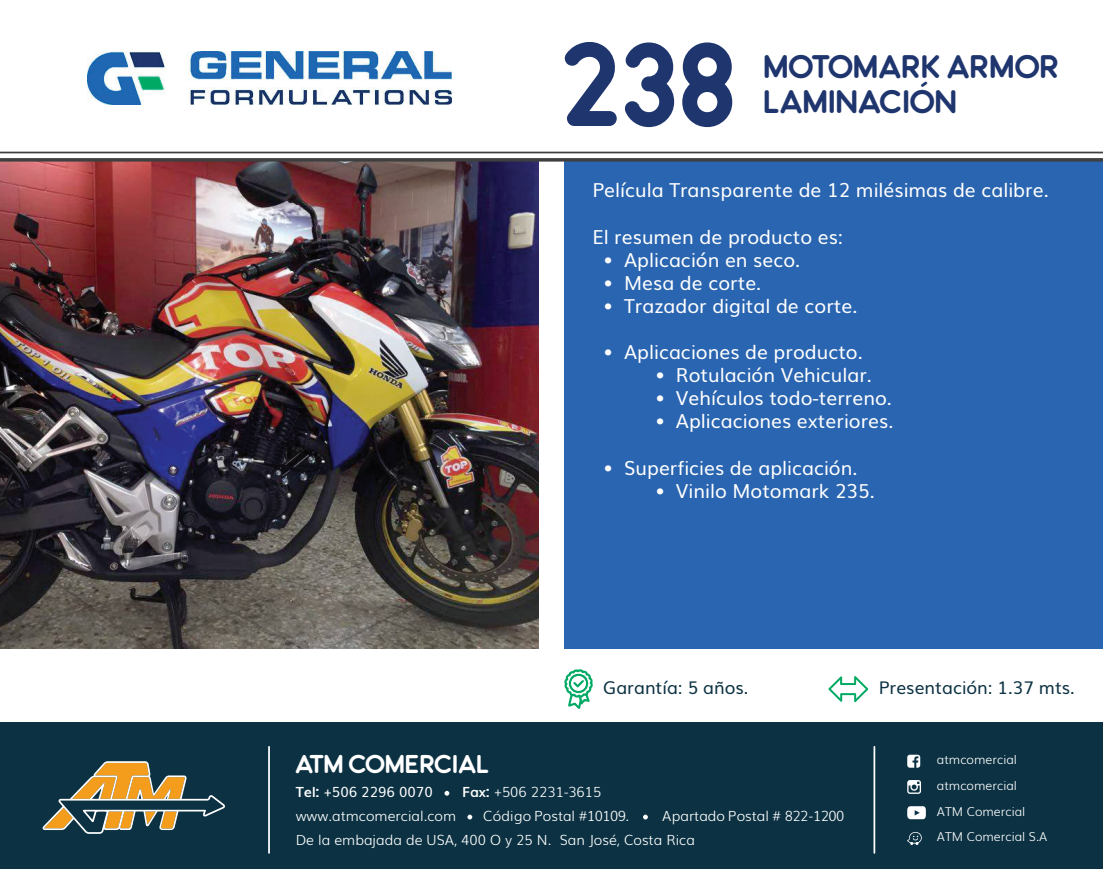
<style>
.page{position:relative;width:1103px;height:869px;background:#fff}
.page>*{position:absolute;margin:0;border:0;box-sizing:border-box;transform-origin:0 0}
.t1{font:118.83px "Knigsberg";color:#1f356e}
.t2{font:33.25px/35px "Knigsberg";letter-spacing:-.03em;color:#1f356e}
.t3{font:26.25px "Knigsberg";letter-spacing:-.035em;color:#fff}
.t4{font:19.25px "Muli";color:#fff}
.t5{font:17.5px "Muli";color:#0b3142}
.t6{font:300 14px "Muli";color:#fff}
.t7{font:14px "Muli";color:#fff}
.t8{font:300 12.25px/25.7px "Muli";color:#fff}
.s1{font-weight:700}
</style>
<div class="page">
<div style="left:0;top:722px;width:1102px;height:147px;background:#0b3142"></div>
<div style="left:564px;top:160px;width:538px;height:489px;background:#2a65b1"></div>
<hr style="left:0;top:152px;width:1102px;height:1px;background:#3f3f40">
<img style="left:0;top:162px;width:538px;height:487px">
<svg style="left:564px;top:669px;width:29px;height:40px"></svg>
<svg style="left:0;top:158px;width:1102px;height:4px;background:#45464b"></svg>
<svg style="left:42px;top:761px;width:183px;height:73px"></svg>
<svg style="left:907px;top:754px;width:13px;height:13px"></svg>
<svg style="left:907px;top:806px;width:18px;height:13px"></svg>
<svg style="left:907px;top:832px;width:15px;height:13px"></svg>
<svg style="left:907px;top:780px;width:14px;height:13px"></svg>
<svg style="left:444px;top:790px;width:5px;height:5px"></svg>
<svg style="left:467px;top:814px;width:5px;height:5px"></svg>
<svg style="left:643px;top:814px;width:5px;height:5px"></svg>
<hr style="left:268px;top:746px;width:2px;height:107px;background:#fff">
<hr style="left:873px;top:746px;width:2px;height:107px;background:#fff">
<svg style="left:828px;top:676px;width:40px;height:26px"></svg>
<img style="left:87px;top:52px;width:364px;height:53px">
<h1 class="t1" style="left:564px;top:12px;width:181px">238</h1>
<h2 class="t2" style="left:764px;top:49px;width:297px">MOTOMARK ARMOR<br>LAMINACIoN´</h2>
<p class="t4" style="left:592px;top:175px;width:458px">Película Transparente de 12 milésimas de calibre.</p>
<p class="t4" style="left:592px;top:221px;width:252px">El resumen de producto es:</p>
<p class="t4" style="left:603px;top:244px;width:198px">• Aplicación en seco.</p>
<p class="t4" style="left:603px;top:267px;width:159px">• Mesa de corte.</p>
<p class="t4" style="left:603px;top:290px;width:255px">• Trazador digital de corte.</p>
<p class="t4" style="left:603px;top:336px;width:261px">• Aplicaciones de producto.</p>
<p class="t4" style="left:655px;top:359px;width:218px">• Rotulación Vehicular.</p>
<p class="t4" style="left:655px;top:382px;width:238px">• Vehículos todo-terreno.</p>
<p class="t4" style="left:655px;top:406px;width:240px">• Aplicaciones exteriores.</p>
<p class="t4" style="left:603px;top:452px;width:255px">• Superficies de aplicación.</p>
<p class="t4" style="left:655px;top:475px;width:221px">• Vinilo Motomark 235.</p>
<p class="t5" style="left:603px;top:673px;width:147px">Garantía: 5 años.</p>
<h3 class="t3" style="left:296px;top:747px;width:197px">ATM COMERCIAL</h3>
<p class="t6" style="left:483px;top:805px;width:148px">Código Postal #10109.</p>
<p class="t7" style="left:296px;top:780px;width:139px"><span class="s1">Tel:</span> +506 2296 0070</p>
<p class="t6" style="left:296px;top:829px;width:401px">De la embajada de USA, 400 O y 25 N. San José, Costa Rica</p>
<p class="t6" style="left:462px;top:781px;width:141px"><span class="s1">Fax:</span> +506 2231-3615</p>
<p class="t6" style="left:296px;top:805px;width:162px">www.atmcomercial.com</p>
<p class="t6" style="left:662px;top:805px;width:184px">Apartado Postal # 822-1200</p>
<p class="t5" style="left:878px;top:673px;width:198px">Presentación: 1.37 mts.</p>
<p class="t8" style="left:937px;top:746px;width:82px">atmcomercial</p>
<p class="t8" style="left:937px;top:771px;width:82px">atmcomercial</p>
<p class="t8" style="left:937px;top:797px;width:112px">ATM Comercial<br>ATM Comercial S.A</p>
</div>
